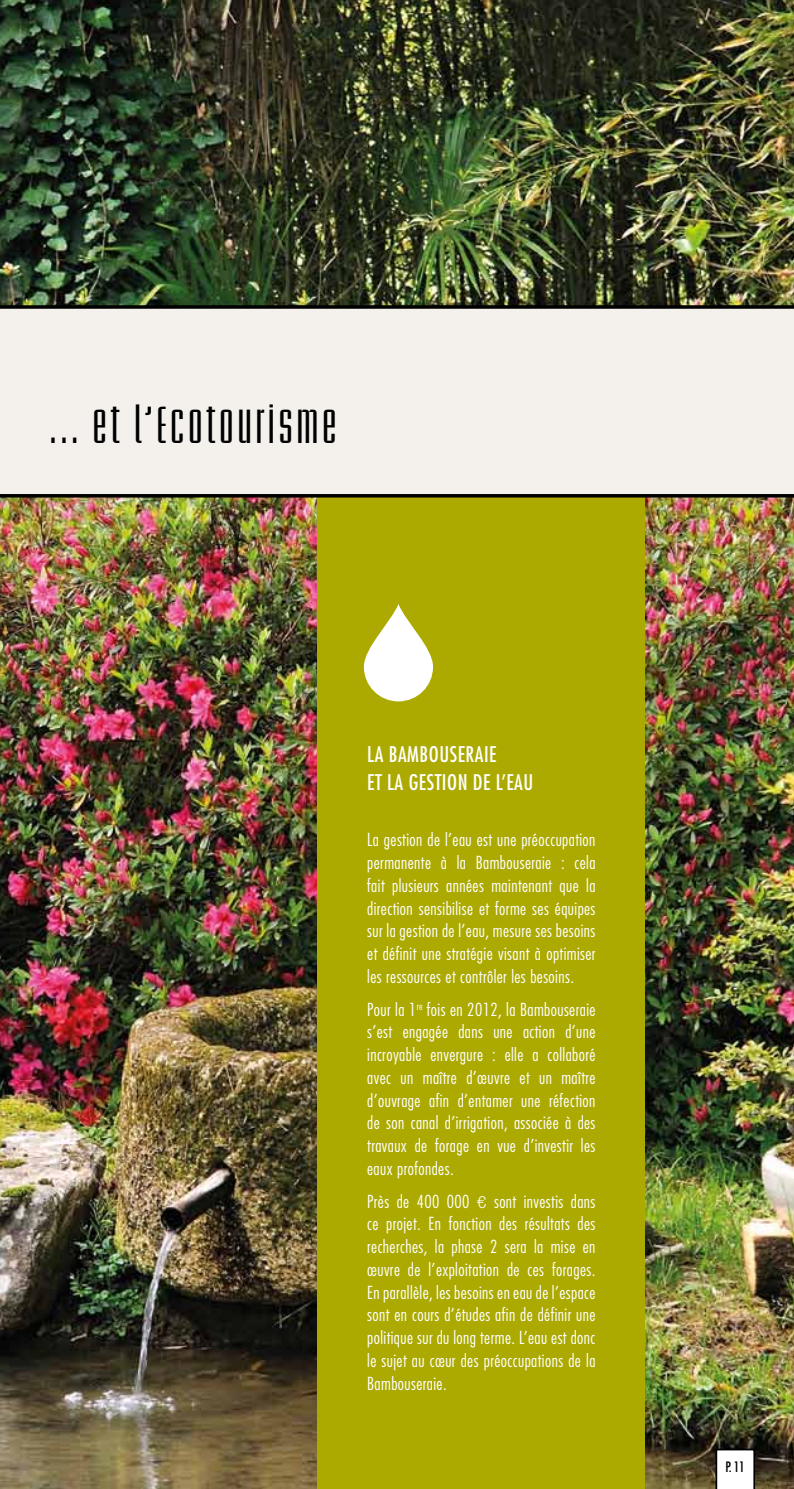
<style>
.page{position:relative;width:794px;height:1489px;background:#fff}
.page>*{position:absolute;margin:0;border:0;box-sizing:border-box;transform-origin:0 0}
.t1{font:43.75px "Briem Akademi MM 540 160";letter-spacing:.08em;color:#000}
.t2{font:condensed 21px/28px "Futura";color:#fff}
.t3{font:300 condensed 17.5px/22.8px "Futura";letter-spacing:.025em;color:#fff;text-align:justify}
.t4{font:condensed 14px "Futura";color:#000}
.s1{font-family:"Euro Sans EF Two";font-weight:400;font-stretch:normal}
</style>
<div class="page">
<img style="left:0;top:0;width:794px;height:1488px">
<div style="left:317px;top:430px;width:328px;height:1058px;background:#acaa00"></div>
<div style="left:0;top:305px;width:794px;height:192px;background:#f4f1ed"></div>
<svg style="left:364px;top:604px;width:69px;height:97px;fill:#fff"></svg>
<svg style="left:715px;top:1448px;width:40px;height:40px"></svg>
<h1 class="t1" style="left:50px;top:402px;width:289px">... et l’Ecotourisme</h1>
<p class="t2" style="left:367px;top:740px;width:51px">LA BAMBOUSERAIE<br>ETLAGESTION</p>
<p class="t2" style="left:473px;top:768px;width:43px">DE L’EAU</p>
<p class="t3" style="left:367px;top:828px;width:230px">La gestion de l’eau est une préoccupation permanente à la Bambouseraie : cela fait plusieurs années maintenant que la direction sensibilise et forme ses équipes sur la gestion de l’eau, mesure ses besoins et définit une stratégie visant à optimiser les ressources et contrôler les besoins.</p>
<p class="t3" style="left:367px;top:997px;width:230px">Pour la 1<sup>re</sup> fois en 2012, la Bambouseraie s’est engagée dans une action d’une incroyable envergure : elle a collaboré avec un maître d’œuvre et un maître d’ouvrage afin d’entamer une réfection de son canal d’irrigation, associée à des travaux de forage en vue d’investir les eaux profondes.</p>
<p class="t3" style="left:367px;top:1189px;width:230px">Près de 400 000 <span class="s1">k</span> sont investis dans ce projet. En fonction des résultats des recherches, la phase 2 sera la mise en œuvre de l’exploitation de ces forages.<br>En parallèle, les besoins en eau de l’espace sont en cours d’études afin de définir une politique sur du long terme. L’eau est donc le sujet au cœur des préoccupations de la Bambouseraie.</p>
<p class="t4" style="left:725px;top:1457px;width:21px">P. 11</p>
</div>
